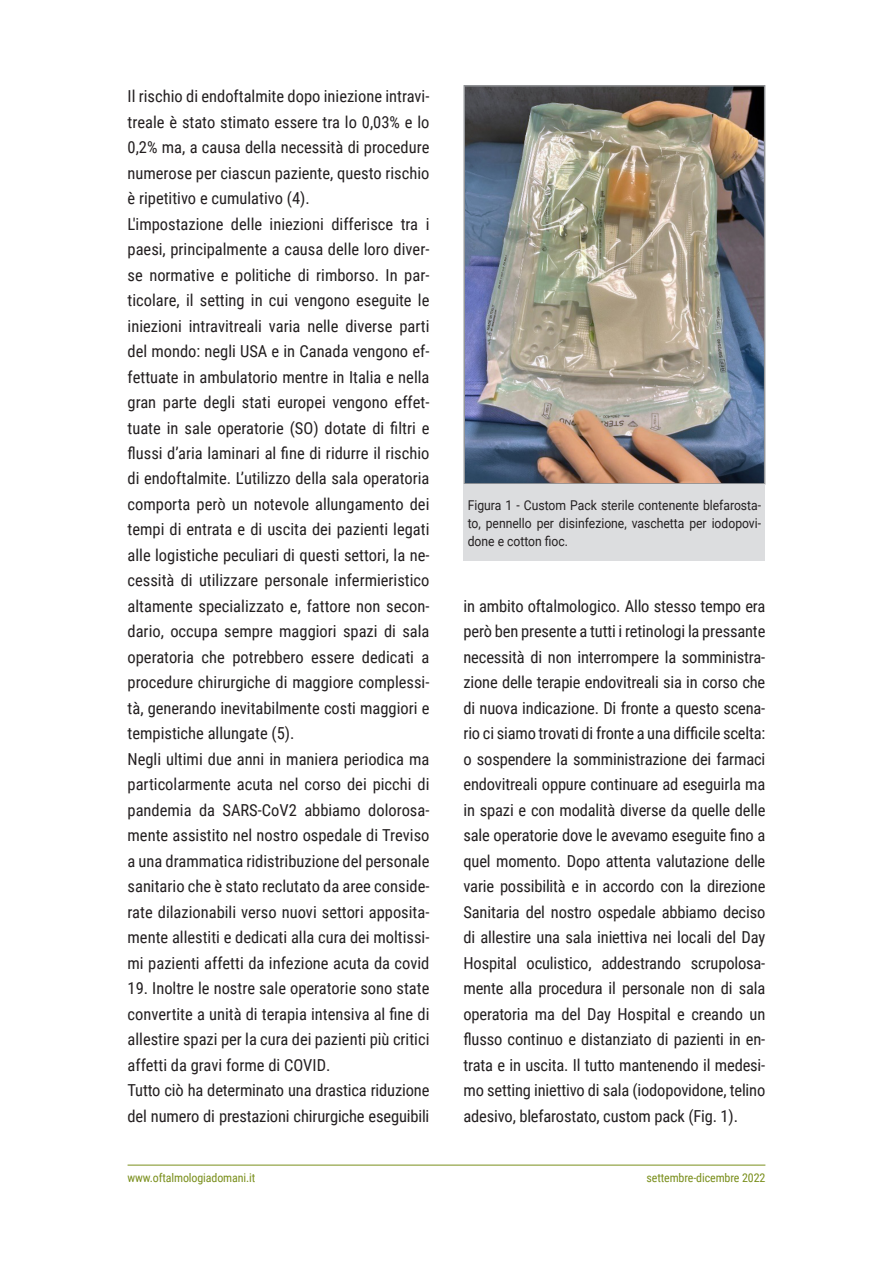
<style>
.page{position:relative;width:893px;height:1263px;background:#fff}
.page>*{position:absolute;margin:0;border:0;box-sizing:border-box;transform-origin:0 0}
.t1{font:16.5px/25.5px "Roboto Condensed";color:#231f20}
.t2{font:13.5px/18px "Roboto";color:#231f20;text-align:justify;scale:.9 1}
.t3{font:12px "Roboto Condensed";letter-spacing:-.01em;color:#7a8f1c}
</style>
<div class="page">
<hr style="left:128px;top:1165px;width:637px;height:1px;background:#7a8f1c">
<img style="left:466px;top:88px;width:296px;height:394px">
<div style="left:463px;top:85px;width:302px;height:400px;border:2px solid #939598"></div>
<div style="left:463px;top:485px;width:302px;height:76px;background:#dcdddf"></div>
<p class="t1" style="left:128px;top:83px;width:303px">Il rischio di endoftalmite dopo iniezione intravi&shy;treale è stato stimato essere tra lo 0,03% e lo 0,2% ma, a causa della necessità di procedure numerose per ciascun paziente, questo rischio è ripetitivo e cumulativo (4).<br>L'impostazione delle iniezioni differisce tra i paesi, principalmente a causa delle loro diver&shy;se normative e politiche di rimborso. In par&shy;ticolare, il setting in cui vengono eseguite le iniezioni intravitreali varia nelle diverse parti del mondo: negli USA e in Canada vengono ef&shy;fettuate in ambulatorio mentre in Italia e nella gran parte degli stati europei vengono effet&shy;tuate in sale operatorie (SO) dotate di filtri e flussi d’aria laminari al fine di ridurre il rischio di endoftalmite. L’utilizzo della sala operatoria comporta però un notevole allungamento dei tempi di entrata e di uscita dei pazienti legati alle logistiche peculiari di questi settori, la ne&shy;cessità di utilizzare personale infermieristico altamente specializzato e, fattore non secon&shy;dario, occupa sempre maggiori spazi di sala operatoria che potrebbero essere dedicati a procedure chirurgiche di maggiore complessi&shy;tà, generando inevitabilmente costi maggiori e tempistiche allungate (5).<br>Negli ultimi due anni in maniera periodica ma particolarmente acuta nel corso dei picchi di pandemia da SARS-CoV2 abbiamo dolorosa&shy;mente assistito nel nostro ospedale di Treviso a una drammatica ridistribuzione del personale sanitario che è stato reclutato da aree conside&shy;rate dilazionabili verso nuovi settori apposita&shy;mente allestiti e dedicati alla cura dei moltissi&shy;mi pazienti affetti da infezione acuta da covid</p>
<p class="t1" style="left:128px;top:975px;width:303px">19. Inoltre le nostre sale operatorie sono state convertite a unità di terapia intensiva al fine di allestire spazi per la cura dei pazienti più critici affetti da gravi forme di COVID.<br>Tutto ciò ha determinato una drastica riduzione del numero di prestazioni chirurgiche eseguibili</p>
<p class="t2" style="left:468px;top:495px;width:327px">Figura 1 - Custom Pack sterile contenente blefarosta&shy;to, pennello per disinfezione, vaschetta per iodopovi&shy;done e cotton fioc.</p>
<p class="t1" style="left:463px;top:593px;width:303px;text-align:justify">in ambito oftalmologico. Allo stesso tempo era però ben presente a tutti i retinologi la pressante necessità di non interrompere la somministra&shy;zione delle terapie endovitreali sia in corso che di nuova indicazione. Di fronte a questo scena&shy;rio ci siamo trovati di fronte a una difficile scelta: o sospendere la somministrazione dei farmaci endovitreali oppure continuare ad eseguirla ma in spazi e con modalità diverse da quelle delle sale operatorie dove le avevamo eseguite fino a quel momento. Dopo attenta valutazione delle varie possibilità e in accordo con la direzione Sanitaria del nostro ospedale abbiamo deciso di allestire una sala iniettiva nei locali del Day Hospital oculistico, addestrando scrupolosa&shy;mente alla procedura il personale non di sala operatoria ma del Day Hospital e creando un flusso continuo e distanziato di pazienti in en&shy;trata e in uscita. Il tutto mantenendo il medesi&shy;mo setting iniettivo di sala (iodopovidone, telino adesivo, blefarostato, custom pack (Fig. 1).</p>
<p class="t3" style="left:128px;top:1169px;width:129px">www.oftalmologiadomani.it</p>
<p class="t3" style="left:646px;top:1169px;width:120px">settembre-dicembre 2022</p>
</div>
